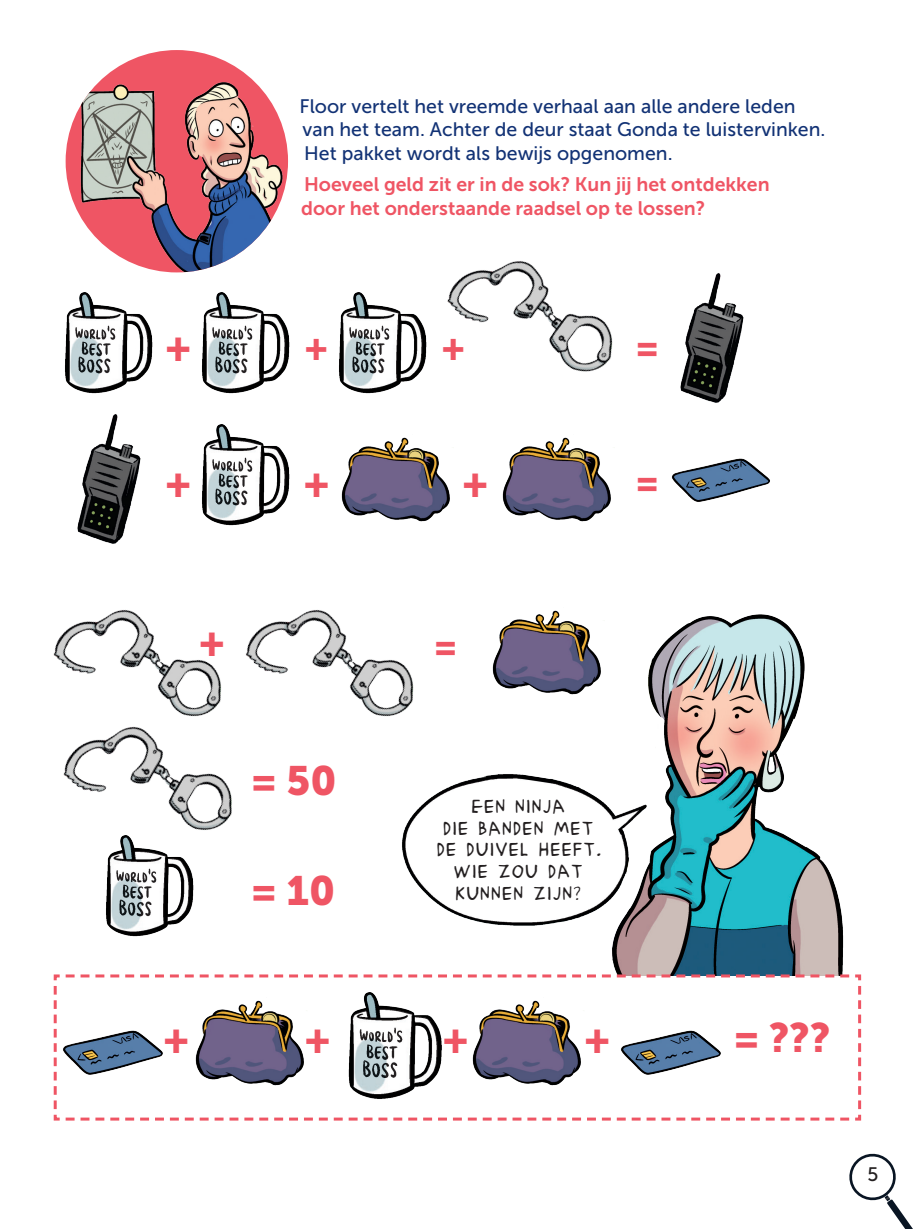
<style>
.page{position:relative;width:914px;height:1229px;background:#fff}
.page>*{position:absolute;margin:0;border:0;box-sizing:border-box;transform-origin:0 0}
.t1{font:40.8px "Museo Sans 900";color:#ef5564}
.t2{font:36.6px "Museo Sans 900";color:#ef5564}
.t3{font:19.5px/23.4px "Museo Sans 500";color:#123275}
.t4{font:19.5px/23.4px "Museo Sans 700";color:#ef5564}
.t5{font:19.5px "Museo Sans 500";color:#231f20}
.t6{font:18px/21.6px "Nix";color:#231f20;text-align:center}
</style>
<div class="page">
<img style="left:402px;top:774px;width:194px;height:152px">
<div style="left:66px;top:50px;width:222px;height:222px;background:#ef5564;border-radius:50%"></div>
<img style="left:67px;top:75px;width:221px;height:197px">
<img style="left:596px;top:614px;width:248px;height:359px">
<img style="left:65px;top:293px;width:88px;height:101px">
<img style="left:202px;top:293px;width:88px;height:101px">
<img style="left:202px;top:425px;width:88px;height:101px">
<img style="left:106px;top:899px;width:87px;height:38px">
<img style="left:341px;top:437px;width:109px;height:85px">
<img style="left:502px;top:442px;width:109px;height:80px">
<img style="left:492px;top:610px;width:112px;height:88px">
<img style="left:671px;top:458px;width:99px;height:44px">
<img style="left:339px;top:293px;width:78px;height:101px">
<img style="left:417px;top:261px;width:196px;height:181px">
<img style="left:53px;top:610px;width:164px;height:84px">
<img style="left:217px;top:610px;width:244px;height:175px">
<img style="left:63px;top:694px;width:217px;height:205px">
<img style="left:680px;top:273px;width:64px;height:130px">
<img style="left:77px;top:414px;width:64px;height:130px">
<svg style="left:53px;top:973px;width:809px;height:148px"></svg>
<svg style="left:849px;top:1153px;width:64px;height:76px"></svg>
<h1 class="t1" style="left:165px;top:323px;width:27px">+</h1>
<h1 class="t1" style="left:165px;top:459px;width:27px">+</h1>
<p class="t3" style="left:299px;top:94px;width:527px">Floor vertelt het vreemde verhaal aan alle andere leden van het team. Achter de deur staat Gonda te luistervinken.<br>Het pakket wordt als bewijs opgenomen.</p>
<p class="t4" style="left:301px;top:173px;width:470px">Hoeveel geld zit er in de sok? Kun jij het ontdekken door het onderstaande raadsel op te lossen?</p>
<h2 class="t2" style="left:305px;top:326px;width:25px">+</h2>
<h2 class="t2" style="left:442px;top:326px;width:25px">+</h2>
<h2 class="t2" style="left:635px;top:326px;width:25px">=</h2>
<h1 class="t1" style="left:304px;top:459px;width:27px">+</h1>
<h1 class="t1" style="left:462px;top:459px;width:27px">+</h1>
<h2 class="t2" style="left:635px;top:462px;width:25px">=</h2>
<h1 class="t1" style="left:199px;top:618px;width:27px">+</h1>
<h1 class="t1" style="left:251px;top:757px;width:87px">= 50</h1>
<h1 class="t1" style="left:251px;top:868px;width:86px">= 10</h1>
<h2 class="t2" style="left:434px;top:625px;width:25px">=</h2>
<p class="t6" style="left:437px;top:796px;width:165px">EEN NINJA<br>DIE BANDEN MET<br>DE DUIVEL HEEFT.<br>WIE ZOU DAT<br>KUNNEN ZIJN?</p>
<h1 class="t1" style="left:163px;top:1016px;width:27px">+</h1>
<h1 class="t1" style="left:305px;top:1016px;width:27px">+</h1>
<h1 class="t1" style="left:443px;top:1016px;width:27px">+</h1>
<h1 class="t1" style="left:584px;top:1016px;width:27px">+</h1>
<h1 class="t1" style="left:733px;top:1015px;width:98px">= ???</h1>
<p class="t5" style="left:867px;top:1163px;width:12px">5</p>
</div>
